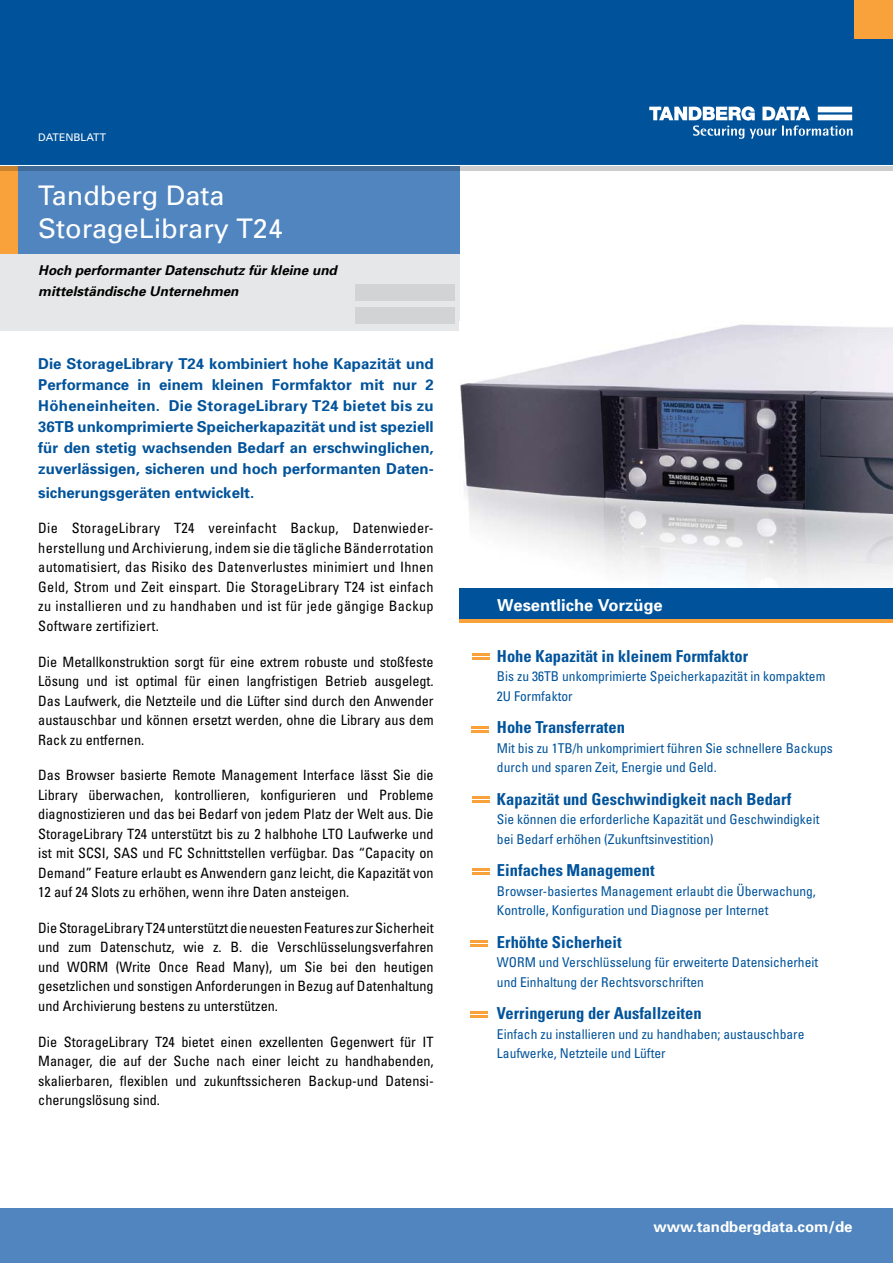
<style>
.page{position:relative;width:893px;height:1263px;background:#fff}
.page>*{position:absolute;margin:0;border:0;box-sizing:border-box;transform-origin:0 0}
.t1{font:27px/33px "Univers";color:#fff}
.t2{font:700 condensed 16.5px "Univers";color:#00539b}
.t3{font:700 16.5px "Univers";color:#fff}
.t4{font:700 15px/21px "Univers";color:#00539b;text-align:justify}
.t5{font:700 15px "Univers";color:#fff}
.t6{font:condensed 14.25px/19.5px "Univers";color:#000;text-align:justify}
.t7{font:condensed 13.5px/19.5px "Univers";color:#00539b}
.t8{font:italic 700 13.5px/21px "Univers";color:#000}
.t9{font:10.5px "Univers";color:#fff}
</style>
<div class="page">
<div style="left:0;top:241px;width:459px;height:90px;background:#e6e7e8"></div>
<div style="left:0;top:164px;width:459px;height:90px;background:#5085bf"></div>
<div style="left:0;top:164px;width:17px;height:90px;background:#f9a13a"></div>
<svg style="left:0;top:166px;width:893px;height:4px"></svg>
<div style="left:0;top:0;width:893px;height:166px;background:#00539b"></div>
<div style="left:855px;top:0;width:38px;height:38px;background:#f9a13a"></div>
<div style="left:355px;top:285px;width:100px;height:16px;background:#d1d3d4"></div>
<div style="left:355px;top:308px;width:100px;height:16px;background:#d1d3d4"></div>
<svg style="left:649px;top:106px;width:204px;height:33px"></svg>
<hr style="left:0;top:165px;width:893px;height:1px;background:#fff">
<div style="left:0;top:1209px;width:893px;height:54px;background:#5085bf"></div>
<img style="left:459px;top:324px;width:434px;height:265px">
<div style="left:459px;top:614px;width:434px;height:9px;background:#f9a13a"></div>
<div style="left:459px;top:589px;width:434px;height:30px;background:#00539b"></div>
<hr style="left:472px;top:653px;width:17px;height:3px;background:#f9a13a">
<hr style="left:472px;top:657px;width:17px;height:3px;background:#f9a13a">
<hr style="left:472px;top:796px;width:18px;height:3px;background:#f9a13a">
<hr style="left:472px;top:800px;width:18px;height:3px;background:#f9a13a">
<hr style="left:472px;top:868px;width:17px;height:3px;background:#f9a13a">
<hr style="left:472px;top:872px;width:17px;height:3px;background:#f9a13a">
<hr style="left:471px;top:726px;width:18px;height:3px;background:#f9a13a">
<hr style="left:471px;top:730px;width:18px;height:3px;background:#f9a13a">
<hr style="left:470px;top:940px;width:18px;height:3px;background:#f9a13a">
<hr style="left:470px;top:944px;width:18px;height:3px;background:#f9a13a">
<hr style="left:470px;top:1011px;width:18px;height:3px;background:#f9a13a">
<hr style="left:470px;top:1015px;width:18px;height:3px;background:#f9a13a">
<p class="t9" style="left:38px;top:130px;width:69px">DATENBLATT</p>
<h1 class="t1" style="left:38px;top:178px;width:246px">Tandberg Data<br>StorageLibrary T24</h1>
<p class="t8" style="left:38px;top:259px;width:300px">Hoch performanter Datenschutz für kleine und mittelständische Unternehmen</p>
<p class="t4" style="left:38px;top:352px;width:397px">Die StorageLibrary T24 kombiniert hohe Kapazität und Performance in einem kleinen Formfaktor mit nur 2<br>Höheneinheiten. Die StorageLibrary T24 bietet bis zu 36TB unkomprimierte Speicherkapazität und ist speziell für den stetig wachsenden Bedarf an erschwinglichen, zuverlässigen, sicheren und hoch performanten Daten-</p>
<p class="t4" style="left:38px;top:481px;width:217px">sicherungsgeräten entwickelt.</p>
<p class="t6" style="left:38px;top:518px;width:397px">Die StorageLibrary T24 vereinfacht Backup, Datenwieder&shy;herstellung und Archivierung, indem sie die tägliche Bänderrotation automatisiert, das Risiko des Datenverlustes minimiert und Ihnen Geld, Strom und Zeit einspart. Die StorageLibrary T24 ist einfach zu installieren und zu handhaben und ist für jede gängige Backup Software zertifiziert.</p>
<p class="t6" style="left:38px;top:651px;width:397px">Die Metallkonstruktion sorgt für eine extrem robuste und stoßfeste Lösung und ist optimal für einen langfristigen Betrieb ausgelegt.<br>Das Laufwerk, die Netzteile und die Lüfter sind durch den Anwender austauschbar und können ersetzt werden, ohne die Library aus dem Rack zu entfernen.</p>
<p class="t6" style="left:38px;top:765px;width:397px">Das Browser basierte Remote Management Interface lässt Sie die Library überwachen, kontrollieren, konfigurieren und Probleme diagnostizieren und das bei Bedarf von jedem Platz der Welt aus. Die StorageLibrary T24 unterstützt bis zu 2 halbhohe LTO Laufwerke und ist mit SCSI, SAS und FC Schnittstellen verfügbar. Das “Capacity on Demand” Feature erlaubt es Anwendern ganz leicht, die Kapazität von 12 auf 24 Slots zu erhöhen, wenn ihre Daten ansteigen.</p>
<p class="t6" style="left:38px;top:918px;width:397px">Die StorageLibrary T24 unterstützt die neuesten Features zur Sicherheit und zum Datenschutz, wie z. B. die Verschlüsselungsverfahren und WORM (Write Once Read Many), um Sie bei den heutigen gesetzlichen und sonstigen Anforderungen in Bezug auf Datenhaltung und Archivierung bestens zu unterstützen.</p>
<p class="t6" style="left:38px;top:1031px;width:397px">Die StorageLibrary T24 bietet einen exzellenten Gegenwert für IT Manager, die auf der Suche nach einer leicht zu handhabenden, skalierbaren, flexiblen und zukunftssicheren Backup-und Datensi&shy;cherungslösung sind.</p>
<p class="t3" style="left:497px;top:594px;width:167px">Wesentliche Vorzüge</p>
<p class="t2" style="left:497px;top:646px;width:253px">Hohe Kapazität in kleinem Formfaktor</p>
<p class="t7" style="left:497px;top:666px;width:330px">Bis zu 36TB unkomprimierte Speicherkapazität in kompaktem<br>2U Formfaktor</p>
<p class="t2" style="left:497px;top:717px;width:130px">Hohe Transferraten</p>
<p class="t7" style="left:497px;top:738px;width:337px">Mit bis zu 1TB/h unkomprimiert führen Sie schnellere Backups durch und sparen Zeit, Energie und Geld.</p>
<p class="t2" style="left:497px;top:789px;width:296px">Kapazität und Geschwindigkeit nach Bedarf</p>
<p class="t7" style="left:497px;top:809px;width:324px">Sie können die erforderliche Kapazität und Geschwindigkeit bei Bedarf erhöhen (Zukunftsinvestition)</p>
<p class="t2" style="left:497px;top:860px;width:159px">Einfaches Management</p>
<p class="t7" style="left:497px;top:881px;width:320px">Browser-basiertes Management erlaubt die Überwachung,<br>Kontrolle, Konfiguration und Diagnose per Internet</p>
<p class="t2" style="left:497px;top:932px;width:126px">Erhöhte Sicherheit</p>
<p class="t7" style="left:497px;top:952px;width:323px">WORM und Verschlüsselung für erweiterte Datensicherheit und Einhaltung der Rechtsvorschriften</p>
<p class="t2" style="left:497px;top:1003px;width:206px">Verringerung der Ausfallzeiten</p>
<p class="t7" style="left:497px;top:1024px;width:309px">Einfach zu installieren und zu handhaben; austauschbare<br>Laufwerke, Netzteile und Lüfter</p>
<p class="t5" style="left:653px;top:1217px;width:201px">www.tandbergdata.com/de</p>
</div>
